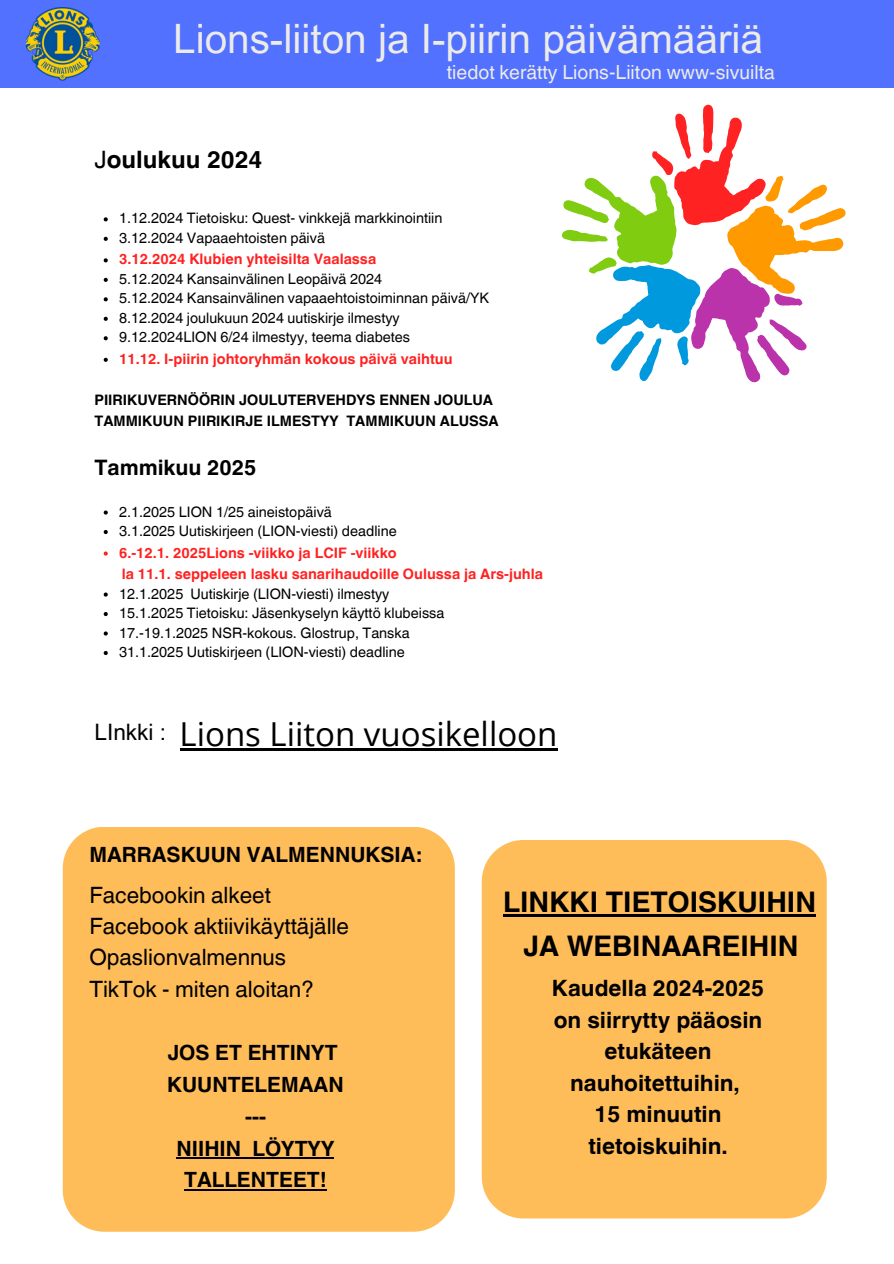
<style>
.page{position:relative;width:894px;height:1264px;background:#fff}
.page>*{position:absolute;margin:0;border:0;box-sizing:border-box;transform-origin:0 0}
.t1{font:40.5px "Arial MT Pro";color:#ecebe6}
.t2{font:33px "Open Sans";color:#000}
.t3{font:700 28.35px/43.8px "Helvetica World";color:#000;text-align:center}
.t4{font:700 24px "Helvetica World";color:#000}
.t5{font:22.65px "Arial MT Pro";color:#000}
.t6{font:700 22.5px/31.5px "Helvetica World";color:#000;text-align:center}
.t7{font:22.5px/31.2px "Helvetica World";color:#000}
.t8{font:700 21.3px "Helvetica World";color:#000}
.t9{font:700 21px/32px "Helvetica World";color:#000;text-align:center}
.t10{font:19.5px "Helvetica World";color:#ecebe6}
.t11{font:14.4px "Helvetica World";color:#000}
.t12{font:700 14.4px "Helvetica World";color:#f22}
.t13{font:700 14.4px "Helvetica World";color:#000}
.s1{font-weight:400}
</style>
<div class="page">
<svg style="left:104px;top:217px;width:4px;height:4px"></svg>
<svg style="left:104px;top:237px;width:4px;height:4px"></svg>
<svg style="left:104px;top:258px;width:4px;height:4px"></svg>
<svg style="left:104px;top:278px;width:4px;height:4px"></svg>
<svg style="left:104px;top:297px;width:4px;height:4px"></svg>
<svg style="left:104px;top:317px;width:4px;height:4px"></svg>
<svg style="left:104px;top:336px;width:4px;height:4px"></svg>
<svg style="left:104px;top:358px;width:4px;height:4px"></svg>
<svg style="left:104px;top:510px;width:4px;height:4px"></svg>
<svg style="left:104px;top:530px;width:4px;height:4px"></svg>
<svg style="left:104px;top:551px;width:4px;height:4px"></svg>
<svg style="left:104px;top:592px;width:4px;height:4px"></svg>
<svg style="left:104px;top:612px;width:4px;height:4px"></svg>
<svg style="left:104px;top:631px;width:4px;height:4px"></svg>
<svg style="left:104px;top:651px;width:4px;height:4px"></svg>
<svg style="left:561px;top:105px;width:285px;height:277px"></svg>
<div style="left:0;top:0;width:893px;height:88px;background:#5271ff"></div>
<img style="left:26px;top:7px;width:73px;height:74px;border-radius:5px">
<div style="left:63px;top:827px;width:391px;height:404px;background:#ffbd59"></div>
<hr style="left:176px;top:1156px;width:65px;height:2px;background:#000">
<svg style="left:241px;top:1156px;width:11px;height:2px"></svg>
<hr style="left:252px;top:1156px;width:82px;height:2px;background:#000">
<hr style="left:184px;top:1188px;width:143px;height:2px;background:#000">
<div style="left:481px;top:840px;width:345px;height:378px;background:#ffbd59"></div>
<hr style="left:503px;top:914px;width:312px;height:2px;background:#000">
<hr style="left:179px;top:748px;width:378px;height:2px;background:#000">
<p class="t1" style="left:173px;top:23px;width:591px">Lions-liiton ja I-piirin päivämääriä</p>
<h1 class="t4" style="left:94px;top:140px;width:169px"><span class="s1">J</span>oulukuu 2024</h1>
<h5 class="t10" style="left:446px;top:61px;width:329px">tiedot kerätty Lions-Liiton www-sivuilta</h5>
<p class="t11" style="left:119px;top:210px;width:325px">1.12.2024 Tietoisku: Quest- vinkkejä markkinointiin</p>
<p class="t11" style="left:119px;top:229px;width:207px">3.12.2024 Vapaaehtoisten päivä</p>
<p class="t12" style="left:119px;top:247px;width:259px">3.12.2024 Klubien yhteisilta Vaalassa</p>
<h5 class="t11" style="left:119px;top:270px;width:265px">5.12.2024 Kansainvälinen Leopäivä 2024</h5>
<p class="t11" style="left:119px;top:290px;width:371px">5.12.2024 Kansainvälinen vapaaehtoistoiminnan päivä/YK</p>
<p class="t11" style="left:119px;top:309px;width:282px">8.12.2024 joulukuun 2024 uutiskirje ilmestyy</p>
<p class="t11" style="left:119px;top:329px;width:292px">9.12.2024LION 6/24 ilmestyy, teema diabetes</p>
<p class="t12" style="left:119px;top:347px;width:335px">11.12. I-piirin johtoryhmän kokous päivä vaihtuu</p>
<p class="t13" style="left:94px;top:388px;width:400px">PIIRIKUVERNÖÖRIN JOULUTERVEHDYS ENNEN JOULUA</p>
<p class="t13" style="left:94px;top:409px;width:405px">TAMMIKUUN PIIRIKIRJE ILMESTYY TAMMIKUUN ALUSSA</p>
<p class="t8" style="left:94px;top:449px;width:163px">Tammikuu 2025</p>
<p class="t11" style="left:119px;top:503px;width:214px">2.1.2025 LION 1/25 aineistopäivä</p>
<p class="t11" style="left:119px;top:522px;width:279px">3.1.2025 Uutiskirjeen (LION-viesti) deadline</p>
<p class="t12" style="left:119px;top:541px;width:279px">6.-12.1. 2025Lions -viikko ja LCIF -viikko</p>
<p class="t12" style="left:122px;top:562px;width:423px">la 11.1. seppeleen lasku sanarihaudoille Oulussa ja Ars-juhla</p>
<p class="t11" style="left:119px;top:585px;width:272px">12.1.2025 Uutiskirje (LION-viesti) ilmestyy</p>
<p class="t11" style="left:119px;top:604px;width:327px">15.1.2025 Tietoisku: Jäsenkyselyn käyttö klubeissa</p>
<p class="t11" style="left:119px;top:624px;width:292px">17.-19.1.2025 NSR-kokous. Glostrup, Tanska</p>
<p class="t11" style="left:119px;top:643px;width:287px">31.1.2025 Uutiskirjeen (LION-viesti) deadline</p>
<p class="t5" style="left:94px;top:723px;width:73px">LInkki :</p>
<h3 class="t2" style="left:179px;top:710px;width:379px">Lions Liiton vuosikelloon</h3>
<p class="t9" style="left:89px;top:836px;width:333px">MARRASKUUN VALMENNUKSIA:</p>
<h5 class="t7" style="left:89px;top:879px;width:261px">Facebookin alkeet<br>Facebook aktiivikäyttäjälle</h5>
<h2 class="t7" style="left:89px;top:942px;width:226px">Opaslionvalmennus<br>TikTok - miten aloitan?</h2>
<p class="t9" style="left:167px;top:1034px;width:178px">JOS ET EHTINYT<br>KUUNTELEMAAN ---<br>NIIHIN LÖYTYY<br>TALLENTEET!</p>
<p class="t3" style="left:503px;top:877px;width:314px">LINKKI TIETOISKUIHIN<br>JA WEBINAAREIHIN</p>
<h6 class="t6" style="left:552px;top:970px;width:213px">Kaudella 2024-2025 on siirrytty pääosin etukäteen nauhoitettuihin,<br>15 minuutin tietoiskuihin.</h6>
</div>
